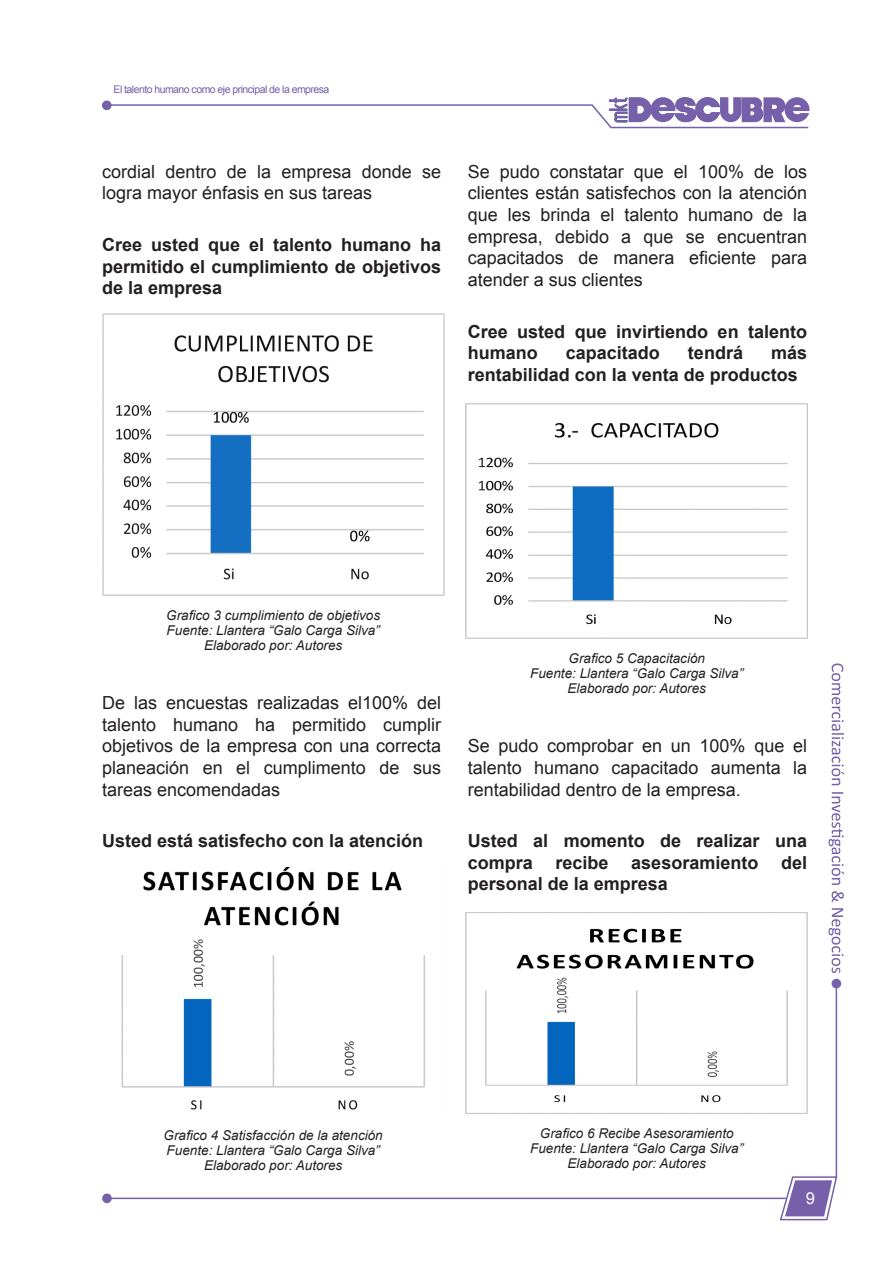
<style>
.page{position:relative;width:893px;height:1263px;background:#fff}
.page>*{position:absolute;margin:0;border:0;box-sizing:border-box;transform-origin:0 0}
.t1{font:18px/21.6px "Arial";color:#231f20;text-align:justify}
.Estilo_de_párrafo_1{font:700 18px/21.6px "Arial";color:#231f20}
.t2{font:16.5px "Arial";color:#fff}
.t3{font:italic 13.5px "Arial";color:#231f20}
.t4{font:10.5px "Arial";letter-spacing:-.05em;color:#7560a9}
</style>
<div class="page">
<hr style="left:105px;top:1197px;width:682px;height:2px;background:#7560a9">
<hr style="left:836px;top:983px;width:1px;height:195px;background:#7560a9">
<svg style="left:779px;top:1175px;width:59px;height:46px"></svg>
<div style="left:102px;top:1193px;width:10px;height:10px;background:#7560a9;border-radius:50%"></div>
<div style="left:831px;top:979px;width:10px;height:9px;background:#7560a9;border-radius:50%"></div>
<svg style="left:828px;top:663px;width:16px;height:310px"></svg>
<svg style="left:106px;top:97px;width:704px;height:32px"></svg>
<div style="left:102px;top:100px;width:10px;height:10px;background:#7560a9;border-radius:50%"></div>
<img style="left:102px;top:314px;width:342px;height:281px">
<img style="left:466px;top:404px;width:342px;height:234px">
<img style="left:466px;top:913px;width:342px;height:200px">
<img style="left:121px;top:867px;width:304px;height:243px">
<p class="t4" style="left:114px;top:82px;width:217px">El talento humano como eje principal de la empresa</p>
<p class="t1" style="left:102px;top:161px;width:341px">cordial dentro de la empresa donde se logra mayor énfasis en sus tareas</p>
<p class="Estilo_de_párrafo_1" style="left:102px;top:235px;width:341px;text-align:justify">Cree usted que el talento humano ha permitido el cumplimiento de objetivos de la empresa</p>
<p class="t1" style="left:468px;top:161px;width:341px">Se pudo constatar que el 100% de los clientes están satisfechos con la atención que les brinda el talento humano de la empresa, debido a que se encuentran capacitados de manera eficiente para atender a sus clientes</p>
<p class="Estilo_de_párrafo_1" style="left:468px;top:321px;width:341px">Cree usted que invirtiendo en talento humano</p>
<p class="Estilo_de_párrafo_1" style="left:468px;top:343px;width:341px;text-indent:303px">más rentabilidad con la venta de productos</p>
<p class="Estilo_de_párrafo_1" style="left:566px;top:343px;width:96px">capacitado</p>
<p class="Estilo_de_párrafo_1" style="left:688px;top:343px;width:57px">tendrá</p>
<p class="t3" style="left:166px;top:606px;width:215px">Grafico 3 cumplimiento de objetivos</p>
<p class="t3" style="left:167px;top:621px;width:215px">Fuente: Llantera “Galo Carga Silva”</p>
<p class="t3" style="left:204px;top:636px;width:140px">Elaborado por: Autores</p>
<p class="t1" style="left:102px;top:692px;width:340px">De las encuestas realizadas el100% del talento humano ha permitido cumplir objetivos de la empresa con una correcta planeación en el cumplimento de sus tareas encomendadas</p>
<p class="Estilo_de_párrafo_1" style="left:102px;top:831px;width:323px">Usted está satisfecho con la atención</p>
<p class="t3" style="left:568px;top:650px;width:138px">Grafico 5 Capacitación</p>
<p class="t3" style="left:530px;top:665px;width:215px">Fuente: Llantera “Galo Carga Silva”</p>
<p class="t3" style="left:568px;top:680px;width:140px">Elaborado por: Autores</p>
<p class="t1" style="left:468px;top:735px;width:341px">Se pudo comprobar en un 100% que el talento humano capacitado aumenta la rentabilidad dentro de la empresa.</p>
<p class="Estilo_de_párrafo_1" style="left:468px;top:831px;width:341px">Usted al momento de realizar una compra</p>
<p class="Estilo_de_párrafo_1" style="left:555px;top:852px;width:55px">recibe</p>
<p class="Estilo_de_párrafo_1" style="left:631px;top:852px;width:129px">asesoramiento</p>
<p class="Estilo_de_párrafo_1" style="left:781px;top:852px;width:28px">del</p>
<p class="Estilo_de_párrafo_1" style="left:468px;top:874px;width:202px">personal de la empresa</p>
<p class="t3" style="left:164px;top:1126px;width:221px">Grafico 4 Satisfacción de la atención</p>
<p class="t3" style="left:167px;top:1141px;width:215px">Fuente: Llantera “Galo Carga Silva”</p>
<p class="t3" style="left:204px;top:1156px;width:140px">Elaborado por: Autores</p>
<p class="t3" style="left:540px;top:1124px;width:195px">Grafico 6 Recibe Asesoramiento</p>
<p class="t3" style="left:530px;top:1139px;width:215px">Fuente: Llantera “Galo Carga Silva”</p>
<p class="t3" style="left:568px;top:1154px;width:140px">Elaborado por: Autores</p>
<p class="t2" style="left:806px;top:1187px;width:11px">9</p>
</div>
